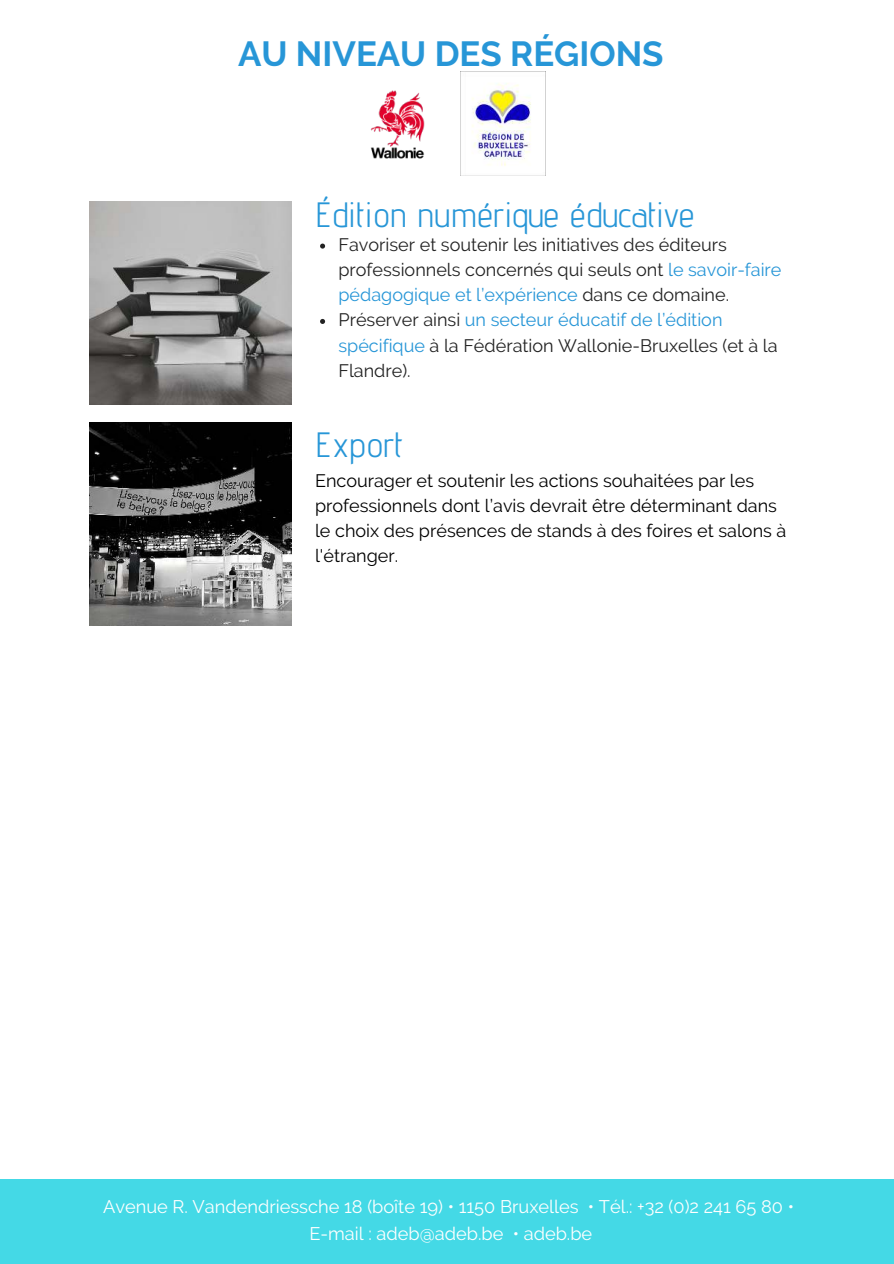
<style>
.page{position:relative;width:894px;height:1264px;background:#fff}
.page>*{position:absolute;margin:0;border:0;box-sizing:border-box;transform-origin:0 0}
.t1{font:35.1px "Advent Pro";color:#2796d7}
.t2{font:700 34.8px "Raleway";color:#2796d7}
.t3{font:18.15px/27px "Raleway";color:#fff;text-align:center}
.t4{font:18px/25px "Raleway";color:#222}
.t5{font:18px/25px "Raleway";color:#000}
.s1{color:#2796d7}
</style>
<div class="page">
<div style="left:0;top:1179px;width:893px;height:84px;background:#44d9e6"></div>
<svg style="left:320px;top:243px;width:5px;height:5px"></svg>
<svg style="left:320px;top:319px;width:5px;height:5px"></svg>
<img style="left:89px;top:423px;width:203px;height:202px">
<img style="left:89px;top:201px;width:203px;height:203px">
<img style="left:370px;top:90px;width:55px;height:69px">
<img style="left:460px;top:71px;width:85px;height:104px">
<h2 class="t2" style="left:238px;top:34px;width:427px">AU NIVEAU DES RÉGIONS</h2>
<h1 class="t1" style="left:315px;top:193px;width:380px">Édition numérique éducative</h1>
<p class="t4" style="left:338px;top:232px;width:444px">Favoriser et soutenir les initiatives des éditeurs professionnels concernés qui seuls ont <span class="s1">le savoir-faire pédagogique et l’expérience</span> dans ce domaine.<br>Préserver ainsi <span class="s1">un secteur éducatif de l’édition spécifique</span> à la Fédération Wallonie-Bruxelles (et à la Flandre).</p>
<h1 class="t1" style="left:315px;top:423px;width:89px">Export</h1>
<p class="t5" style="left:315px;top:468px;width:472px">Encourager et soutenir les actions souhaitées par les professionnels dont l’avis devrait être déterminant dans le choix des présences de stands à des foires et salons à l'étranger.</p>
<p class="t3" style="left:103px;top:1192px;width:692px">Avenue R. Vandendriessche 18 (boîte 19) • 1150 Bruxelles • Tél.: +32 (0)2 241 65 80 •<br>E-mail : adeb@adeb.be • adeb.be</p>
</div>
